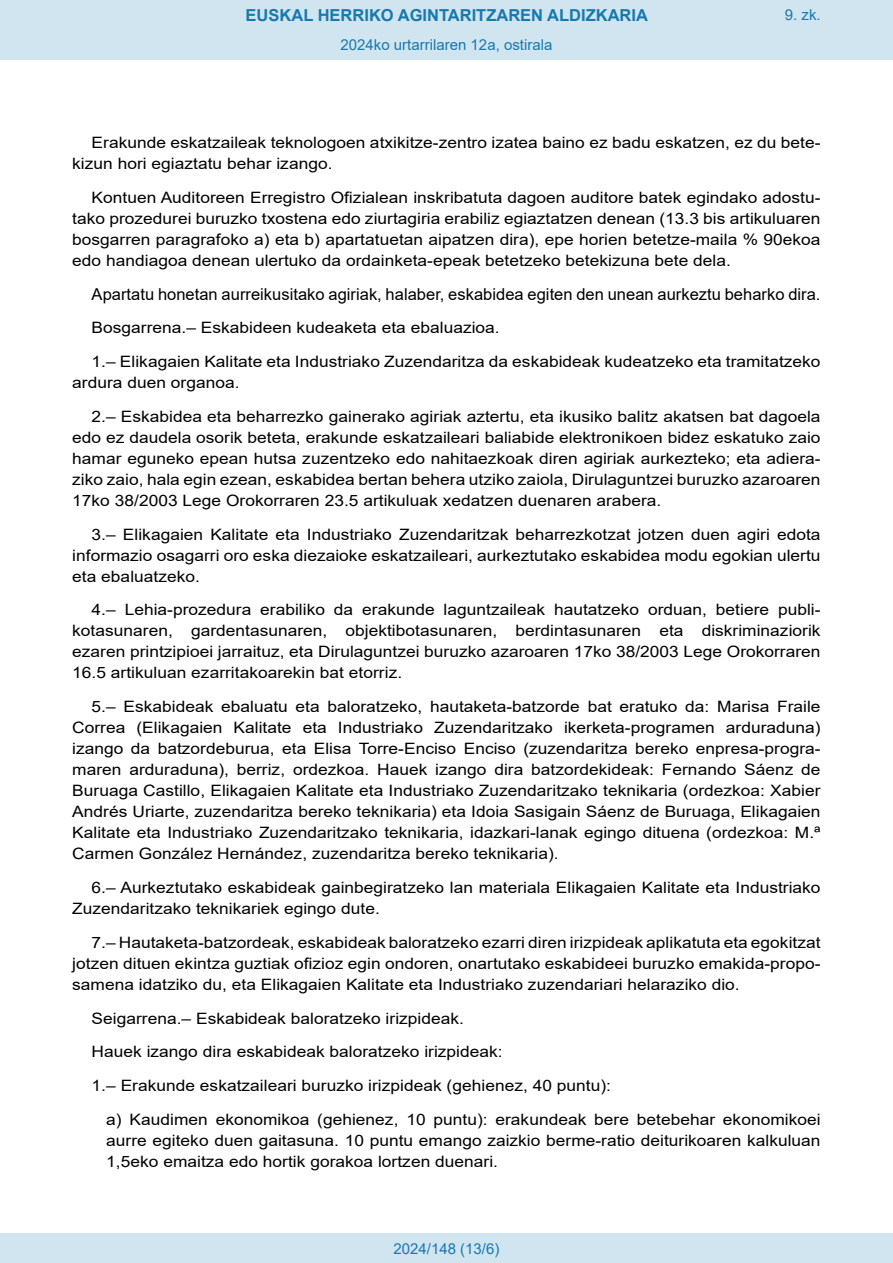
<style>
.page{position:relative;width:893px;height:1263px;background:#fff}
.page>*{position:absolute;margin:0;border:0;box-sizing:border-box;transform-origin:0 0}
.BOPVDetalle{font:16.5px "Arial";color:#000}
.t1{font:700 16.5px "Arial";color:#1879ad}
.BOPVDetalle-2{font:15.6px/21px "Arial";color:#000;text-align:justify;scale:1.11 1}
.BOPVDetalle1{font:15.6px/21px "Arial";color:#000;text-align:justify;scale:1.11 1}
.Paginacion_Centro{font:15px "Arial";color:#1879ad}
</style>
<div class="page">
<div style="left:0;top:0;width:893px;height:60px;background:#d0e5f0"></div>
<div style="left:0;top:1233px;width:893px;height:30px;background:#d0e5f0"></div>
<p class="t1" style="left:246px;top:3px;width:404px">EUSKAL HERRIKO AGINTARITZAREN ALDIZKARIA</p>
<p class="Paginacion_Centro" style="left:341px;top:35px;width:213px">2024ko urtarrilaren 12a, ostirala</p>
<p class="Paginacion_Centro" style="left:785px;top:5px;width:37px">9. zk.</p>
<p class="BOPVDetalle-2" style="left:72px;top:132px;width:676px;text-indent:19px">Erakunde eskatzaileak teknologoen atxikitze-zentro izatea baino ez badu eskatzen, ez du bete&shy;kizun hori egiaztatu behar izango.</p>
<p class="BOPVDetalle-2" style="left:72px;top:187px;width:676px;text-indent:19px">Kontuen Auditoreen Erregistro Ofizialean inskribatuta dagoen auditore batek egindako adostu&shy;tako prozedurei buruzko txostena edo ziurtagiria erabiliz egiaztatzen denean (13.3 bis artikuluaren bosgarren paragrafoko a) eta b) apartatuetan aipatzen dira), epe horien betetze-maila % 90ekoa edo handiagoa denean ulertuko da ordainketa-epeak betetzeko betekizuna bete dela.</p>
<p class="BOPVDetalle" style="left:92px;top:282px;width:730px">Apartatu honetan aurreikusitako agiriak, halaber, eskabidea egiten den unean aurkeztu beharko dira.</p>
<p class="BOPVDetalle-2" style="left:92px;top:317px;width:369px">Bosgarrena.– Eskabideen kudeaketa eta ebaluazioa.</p>
<p class="BOPVDetalle-2" style="left:72px;top:351px;width:676px;text-indent:19px">1.– Elikagaien Kalitate eta Industriako Zuzendaritza da eskabideak kudeatzeko eta tramitatzeko ardura duen organoa.</p>
<p class="BOPVDetalle-2" style="left:72px;top:406px;width:676px;text-indent:19px">2.– Eskabidea eta beharrezko gainerako agiriak aztertu, eta ikusiko balitz akatsen bat dagoela edo ez daudela osorik beteta, erakunde eskatzaileari baliabide elektronikoen bidez eskatuko zaio hamar eguneko epean hutsa zuzentzeko edo nahitaezkoak diren agiriak aurkezteko; eta adiera&shy;ziko zaio, hala egin ezean, eskabidea bertan behera utziko zaiola, Dirulaguntzei buruzko azaroaren 17ko 38/2003 Lege Orokorraren 23.5 artikuluak xedatzen duenaren arabera.</p>
<p class="BOPVDetalle-2" style="left:72px;top:524px;width:676px;text-indent:19px">3.– Elikagaien Kalitate eta Industriako Zuzendaritzak beharrezkotzat jotzen duen agiri edota informazio osagarri oro eska diezaioke eskatzaileari, aurkeztutako eskabidea modu egokian ulertu eta ebaluatzeko.</p>
<p class="BOPVDetalle-2" style="left:72px;top:599px;width:676px;text-indent:19px">4.– Lehia-prozedura erabiliko da erakunde laguntzaileak hautatzeko orduan, betiere publi&shy;kotasunaren, gardentasunaren, objektibotasunaren, berdintasunaren eta diskriminaziorik ezaren printzipioei jarraituz, eta Dirulaguntzei buruzko azaroaren 17ko 38/2003 Lege Orokorraren 16.5 artikuluan ezarritakoarekin bat etorriz.</p>
<p class="BOPVDetalle-2" style="left:72px;top:696px;width:676px;text-indent:19px">5.– Eskabideak ebaluatu eta baloratzeko, hautaketa-batzorde bat eratuko da: Marisa Fraile Correa (Elikagaien Kalitate eta Industriako Zuzendaritzako ikerketa-programen arduraduna) izango da batzordeburua, eta Elisa Torre-Enciso Enciso (zuzendaritza bereko enpresa-progra&shy;maren arduraduna), berriz, ordezkoa. Hauek izango dira batzordekideak: Fernando Sáenz de Buruaga Castillo, Elikagaien Kalitate eta Industriako Zuzendaritzako teknikaria (ordezkoa: Xabier Andrés Uriarte, zuzendaritza bereko teknikaria) eta Idoia Sasigain Sáenz de Buruaga, Elikagaien Kalitate eta Industriako Zuzendaritzako teknikaria, idazkari-lanak egingo dituena (ordezkoa: M.ª Carmen González Hernández, zuzendaritza bereko teknikaria).</p>
<p class="BOPVDetalle-2" style="left:72px;top:877px;width:676px;text-indent:19px">6.– Aurkeztutako eskabideak gainbegiratzeko lan materiala Elikagaien Kalitate eta Industriako<br>Zuzendaritzako teknikariek egingo dute.</p>
<p class="BOPVDetalle-2" style="left:72px;top:932px;width:676px;text-indent:19px">7.– Hautaketa-batzordeak, eskabideak baloratzeko ezarri diren irizpideak aplikatuta eta egokitzat jotzen dituen ekintza guztiak ofizioz egin ondoren, onartutako eskabideei buruzko emakida-propo&shy;samena idatziko du, eta Elikagaien Kalitate eta Industriako zuzendariari helaraziko dio.</p>
<p class="BOPVDetalle-2" style="left:92px;top:1007px;width:337px">Seigarrena.– Eskabideak baloratzeko irizpideak.</p>
<p class="BOPVDetalle-2" style="left:92px;top:1041px;width:372px">Hauek izango dira eskabideak baloratzeko irizpideak:</p>
<p class="BOPVDetalle-2" style="left:92px;top:1075px;width:469px">1.– Erakunde eskatzaileari buruzko irizpideak (gehienez, 40 puntu):</p>
<p class="BOPVDetalle1" style="left:106px;top:1109px;width:645px">a) Kaudimen ekonomikoa (gehienez, 10 puntu): erakundeak bere betebehar ekonomikoei aurre egiteko duen gaitasuna. 10 puntu emango zaizkio berme-ratio deiturikoaren kalkuluan 1,5eko emaitza edo hortik gorakoa lortzen duenari.</p>
<p class="Paginacion_Centro" style="left:393px;top:1238px;width:107px">2024/148 (13/6)</p>
</div>
